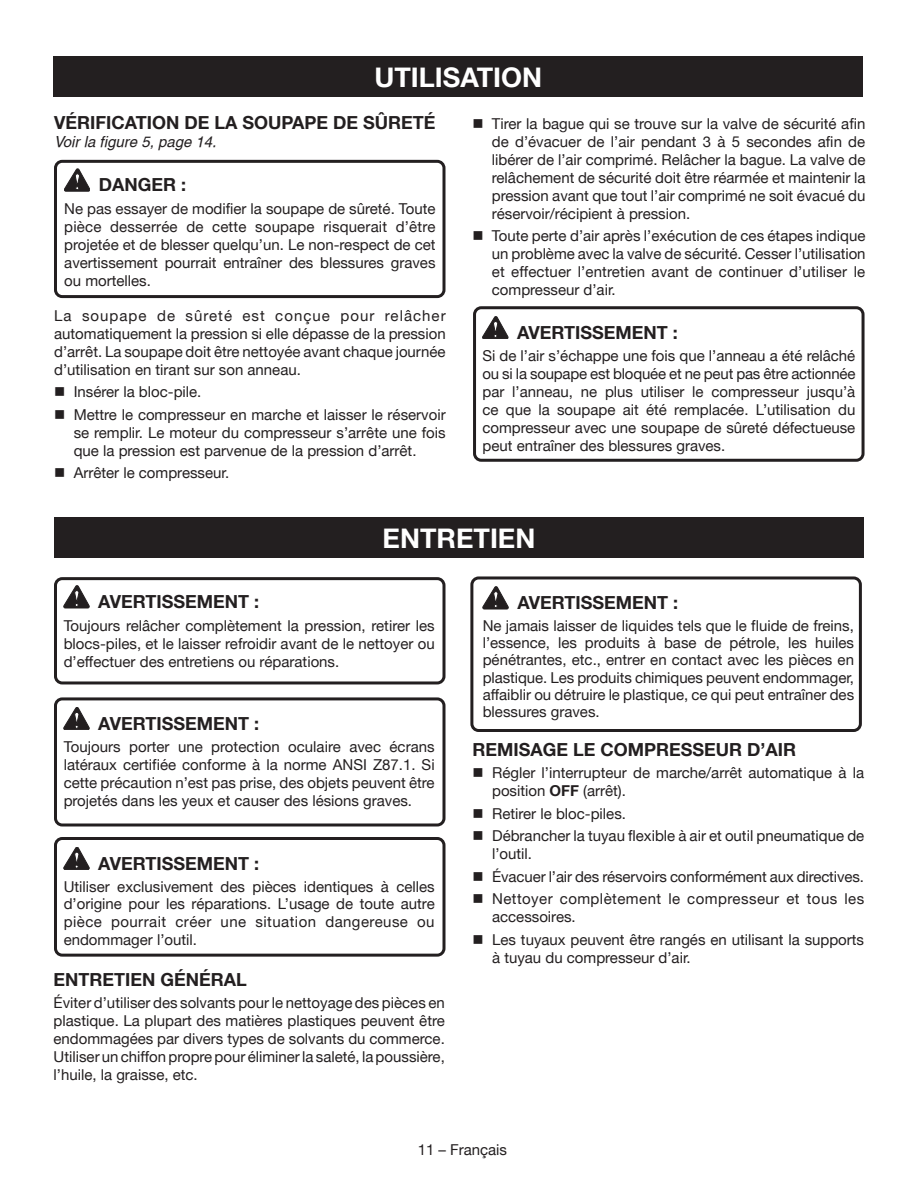
<style>
.page{position:relative;width:918px;height:1188px;background:#fff}
.page>*{position:absolute;margin:0;border:0;box-sizing:border-box;transform-origin:0 0}
.HEADING{font:700 27px "Helvetica Neue";color:#fff}
.Warning{font:700 18px "Helvetica Neue";color:#231f20}
.Heading_2{font:700 18px "Helvetica Neue";color:#231f20}
.Warning_Text{font:15px/18px "Helvetica Neue";color:#231f20;text-align:justify}
.bullets{font:15px/18px "Helvetica Neue";color:#231f20;text-align:justify}
.Body_text{font:15px/18px "Helvetica Neue";color:#231f20;text-align:justify}
.bullets-2{font:15px/18px "Helvetica Neue";letter-spacing:.03em;color:#231f20}
.see_figure{font:italic 15px "Helvetica";color:#231f20}
.s1{font-weight:700}
</style>
<div class="page">
<svg style="left:64px;top:169px;width:26px;height:22px"></svg>
<svg style="left:483px;top:317px;width:25px;height:22px"></svg>
<svg style="left:64px;top:586px;width:25px;height:22px"></svg>
<svg style="left:64px;top:707px;width:25px;height:23px"></svg>
<svg style="left:64px;top:847px;width:25px;height:23px"></svg>
<svg style="left:483px;top:587px;width:25px;height:22px"></svg>
<div style="left:53px;top:56px;width:810px;height:41px;background:#231f20"></div>
<div style="left:54px;top:517px;width:810px;height:41px;background:#231f20"></div>
<div style="left:54px;top:160px;width:392px;height:138px;border:3px solid #231f20;border-radius:7px"></div>
<div style="left:54px;top:577px;width:392px;height:107px;border:3px solid #231f20;border-radius:7px"></div>
<div style="left:470px;top:576px;width:392px;height:156px;border:3px solid #231f20;border-radius:7px"></div>
<div style="left:54px;top:697px;width:392px;height:129px;border:3px solid #231f20;border-radius:7px"></div>
<div style="left:473px;top:306px;width:392px;height:156px;border:3px solid #231f20;border-radius:7px"></div>
<div style="left:54px;top:837px;width:392px;height:120px;border:3px solid #231f20;border-radius:7px"></div>
<p class="HEADING" style="left:374px;top:61px;width:169px">UTILISATION</p>
<p class="Heading_2" style="left:54px;top:112px;width:383px">VÉRIFICATION DE LA SOUPAPE DE SÛRETÉ</p>
<p class="see_figure" style="left:54px;top:133px;width:164px">Voir la figure 5, page 14.</p>
<p class="Warning" style="left:99px;top:174px;width:89px">DANGER :</p>
<p class="Warning_Text" style="left:64px;top:199px;width:373px">Ne pas essayer de modifier la soupape de sûreté. Toute pièce desserrée de cette soupape risquerait d’être projetée et de blesser quelqu’un. Le non-respect de cet avertissement pourrait entraîner des blessures graves ou mortelles.</p>
<p class="Body_text" style="left:54px;top:306px;width:393px">La soupape de sûreté est conçue pour relâcher automatiquement la pression si elle dépasse de la pression d’arrêt. La soupape doit être nettoyée avant chaque journée d’utilisation en tirant sur son anneau.</p>
<p class="bullets" style="left:54px;top:383px;width:149px">■ Insérer la bloc-pile.</p>
<p class="bullets" style="left:74px;top:405px;width:374px;text-indent:-20px">■ Mettre le compresseur en marche et laisser le réservoir se remplir. Le moteur du compresseur s’arrête une fois que la pression est parvenue de la pression d’arrêt.</p>
<p class="bullets" style="left:54px;top:464px;width:177px">■ Arrêter le compresseur.</p>
<p class="bullets" style="left:492px;top:114px;width:375px;text-indent:-20px">■ Tirer la bague qui se trouve sur la valve de sécurité afin de d’évacuer de l’air pendant 3 à 5 secondes afin de libérer de l’air comprimé. Relâcher la bague. La valve de relâchement de sécurité doit être réarmée et maintenir la pression avant que tout l’air comprimé ne soit évacué du réservoir/récipient à pression.</p>
<p class="bullets" style="left:492px;top:226px;width:375px;text-indent:-20px">■ Toute perte d’air après l’exécution de ces étapes indique un problème avec la valve de sécurité. Cesser l’utilisation et effectuer l’entretien avant de continuer d’utiliser le compresseur d’air.</p>
<p class="Warning" style="left:517px;top:321px;width:162px">AVERTISSEMENT :</p>
<p class="Warning_Text" style="left:483px;top:347px;width:375px">Si de l’air s’échappe une fois que l’anneau a été relâché ou si la soupape est bloquée et ne peut pas être actionnée par l’anneau, ne plus utiliser le compresseur jusqu’à ce que la soupape ait été remplacée. L’utilisation du compresseur avec une soupape de sûreté défectueuse peut entraîner des blessures graves.</p>
<p class="HEADING" style="left:383px;top:522px;width:154px">ENTRETIEN</p>
<p class="Warning" style="left:98px;top:590px;width:162px">AVERTISSEMENT :</p>
<p class="Warning_Text" style="left:64px;top:616px;width:373px">Toujours relâcher complètement la pression, retirer les blocs-piles, et le laisser refroidir avant de le nettoyer ou d’effectuer des entretiens ou réparations.</p>
<p class="Warning" style="left:98px;top:712px;width:162px">AVERTISSEMENT :</p>
<p class="Warning_Text" style="left:64px;top:738px;width:373px">Toujours porter une protection oculaire avec écrans latéraux certifiée conforme à la norme ANSI Z87.1. Si cette précaution n’est pas prise, des objets peuvent être projetés dans les yeux et causer des lésions graves.</p>
<p class="Warning" style="left:98px;top:852px;width:162px">AVERTISSEMENT :</p>
<p class="Warning_Text" style="left:64px;top:877px;width:373px">Utiliser exclusivement des pièces identiques à celles d’origine pour les réparations. L’usage de toute autre pièce pourrait créer une situation dangereuse ou endommager l’outil.</p>
<p class="Heading_2" style="left:54px;top:968px;width:195px">ENTRETIEN GÉNÉRAL</p>
<p class="Body_text" style="left:54px;top:994px;width:393px">Éviter d’utiliser des solvants pour le nettoyage des pièces en plastique. La plupart des matières plastiques peuvent être endommagées par divers types de solvants du commerce.<br>Utiliser un chiffon propre pour éliminer la saleté, la poussière, l’huile, la graisse, etc.</p>
<p class="Warning" style="left:517px;top:592px;width:162px">AVERTISSEMENT :</p>
<p class="Warning_Text" style="left:483px;top:617px;width:373px;line-height:17.2px">Ne jamais laisser de liquides tels que le fluide de freins, l’essence, les produits à base de pétrole, les huiles pénétrantes, etc., entrer en contact avec les pièces en plastique. Les produits chimiques peuvent endommager, affaiblir ou détruire le plastique, ce qui peut entraîner des blessures graves.</p>
<p class="Heading_2" style="left:473px;top:738px;width:325px">REMISAGE LE COMPRESSEUR D’AIR</p>
<p class="bullets" style="left:492px;top:764px;width:373px;text-indent:-20px">■ Régler l’interrupteur de marche/arrêt automatique à la position <span class="s1">OFF</span> (arrêt).</p>
<p class="bullets" style="left:473px;top:804px;width:155px">■ Retirer le bloc-piles.</p>
<p class="bullets" style="left:492px;top:827px;width:374px;text-indent:-20px">■ Débrancher la tuyau flexible à air et outil pneumatique de l’outil.</p>
<p class="bullets" style="left:473px;top:867px;width:393px">■ Évacuer l’air des réservoirs conformément aux directives.</p>
<p class="bullets-2" style="left:492px;top:890px;width:374px;text-indent:-20px">■ Nettoyer complètement le compresseur et tous les accessoires.</p>
<p class="bullets" style="left:492px;top:930px;width:374px;text-indent:-20px">■ Les tuyaux peuvent être rangés en utilisant la supports à tuyau du compresseur d’air.</p>
<p class="bullets" style="left:418px;top:1140px;width:91px">11 – Français</p>
</div>
